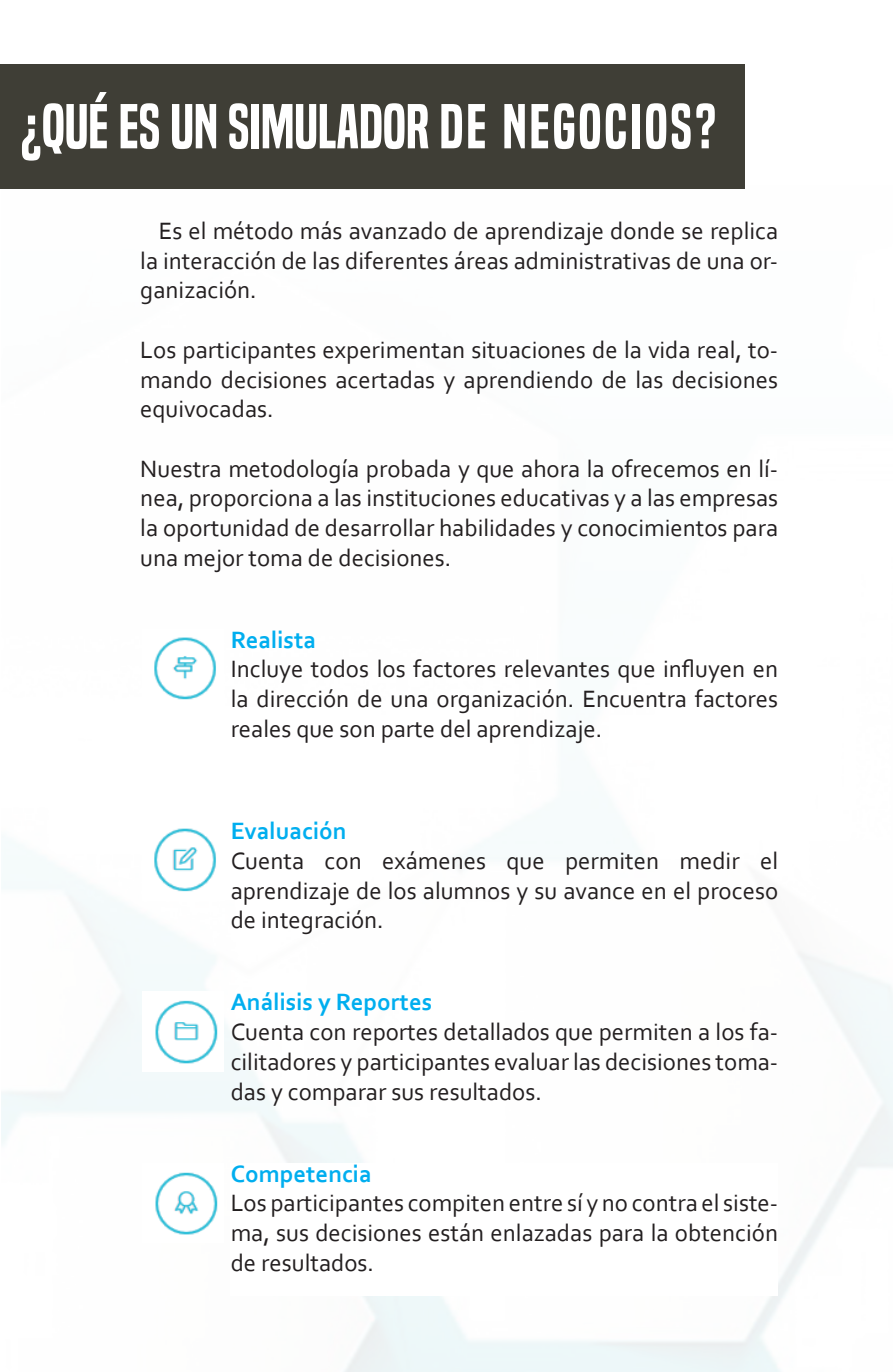
<style>
.page{position:relative;width:893px;height:1372px;background:#fff}
.page>*{position:absolute;margin:0;border:0;box-sizing:border-box;transform-origin:0 0}
.t1{font:58.5px "Built Titling Sb";color:#fff}
.t2{font:27px "Corbel";color:#3f3e36}
.t3{font:24.75px/29.7px "Corbel";color:#231f20;text-align:justify}
.t4{font:700 24.75px "Corbel";color:#00aeef}
</style>
<div class="page">
<img style="left:2px;top:188px;width:891px;height:1183px">
<img style="left:142px;top:629px;width:81px;height:79px">
<img style="left:142px;top:991px;width:81px;height:80px">
<img style="left:142px;top:820px;width:81px;height:80px">
<div style="left:231px;top:1163px;width:547px;height:132px;background:#fff"></div>
<img style="left:142px;top:1163px;width:81px;height:79px">
<div style="left:0;top:64px;width:745px;height:124px;background:#3f3e36"></div>
<h1 class="t1" style="left:21px;top:92px;width:697px">¿QUÉ ES UN SIMULADOR DE NEGOCIOS?</h1>
<p class="t3" style="left:140px;top:215px;width:639px;text-indent:18px">Es el método más avanzado de aprendizaje donde se replica la interacción de las diferentes áreas administrativas de una or&shy;ganización.</p>
<p class="t3" style="left:140px;top:334px;width:639px">Los participantes experimentan situaciones de la vida real, to&shy;mando decisiones acertadas y aprendiendo de las decisiones equivocadas.</p>
<p class="t3" style="left:140px;top:453px;width:639px">Nuestra metodología probada y que ahora la ofrecemos en lí&shy;nea, proporciona a las instituciones educativas y a las empresas la oportunidad de desarrollar habilidades y conocimientos para una mejor toma de decisiones.</p>
<p class="t4" style="left:231px;top:624px;width:87px">Realista</p>
<p class="t3" style="left:231px;top:653px;width:549px">Incluye todos los factores relevantes que influyen en la dirección de una organización. Encuentra factores reales que son parte del aprendizaje.</p>
<p class="t4" style="left:231px;top:815px;width:117px">Evaluación</p>
<p class="t3" style="left:231px;top:845px;width:549px">Cuenta con exámenes que permiten medir el aprendizaje de los alumnos y su avance en el proceso de integración.</p>
<p class="t4" style="left:231px;top:986px;width:203px">Análisis y Reportes</p>
<p class="t3" style="left:231px;top:1016px;width:549px">Cuenta con reportes detallados que permiten a los fa&shy;cilitadores y participantes evaluar las decisiones toma&shy;das y comparar sus resultados.</p>
<p class="t4" style="left:231px;top:1157px;width:143px">Competencia</p>
<p class="t3" style="left:231px;top:1187px;width:549px">Los participantes compiten entre sí y no contra el siste&shy;ma, sus decisiones están enlazadas para la obtención de resultados.</p>
<p class="t2" style="left:334px;top:1222px;width:251px">www.bs-skills.com.mx</p>
</div>
